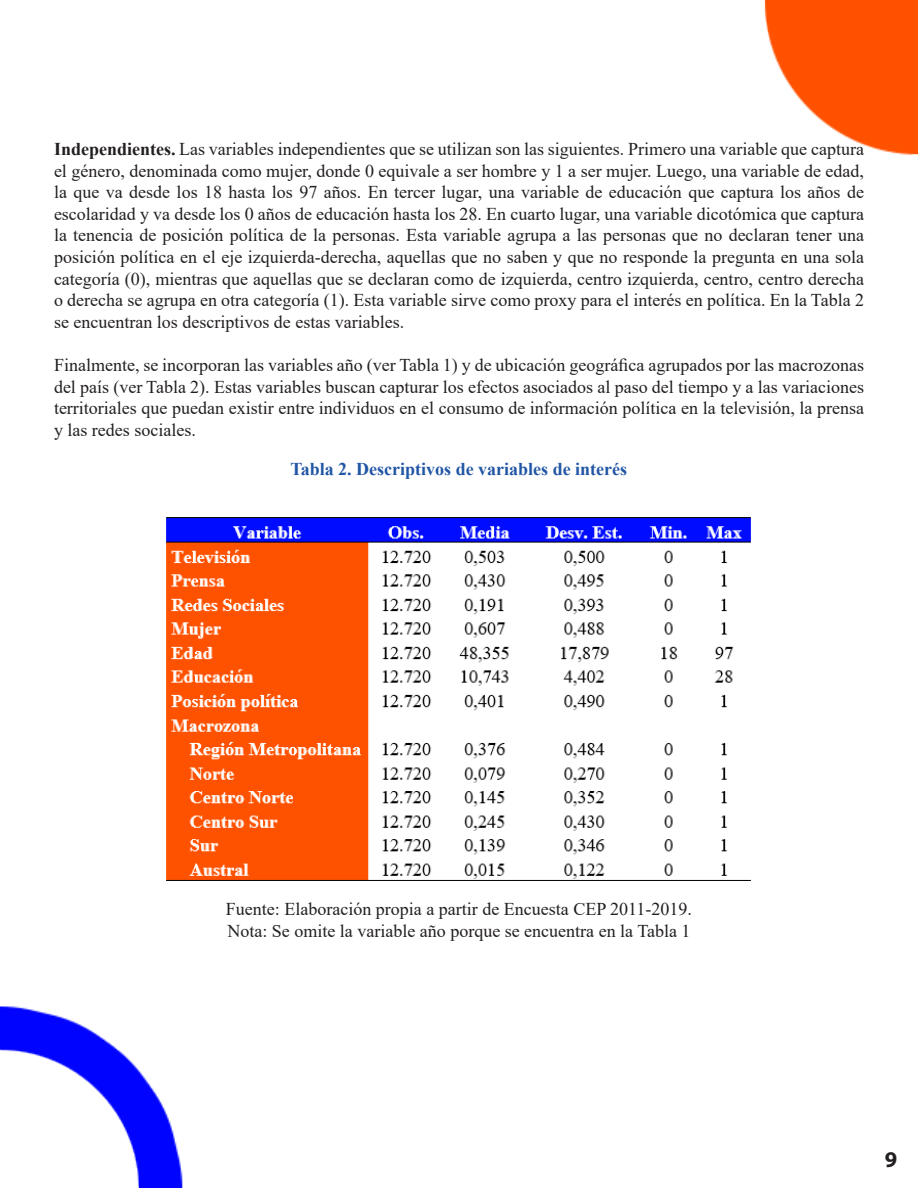
<style>
.page{position:relative;width:918px;height:1188px;background:#fff}
.page>*{position:absolute;margin:0;border:0;box-sizing:border-box;transform-origin:0 0}
.t1{font:700 22.5px "Myriad Pro";color:#231f20}
.t2{font:18px/21.6px "Times New Roman";color:#231f20;text-align:justify}
.t3{font:700 18px "Times New Roman";color:#2155a5}
.s1{font-weight:700}
</style>
<div class="page">
<img style="left:0;top:0;width:918px;height:1188px">
<img style="left:164px;top:515px;width:590px;height:367px">
<p class="t2" style="left:54px;top:138px;width:812px"><span class="s1">Independientes.</span> Las variables independientes que se utilizan son las siguientes. Primero una variable que captura el género, denominada como mujer, donde 0 equivale a ser hombre y 1 a ser mujer. Luego, una variable de edad, la que va desde los 18 hasta los 97 años. En tercer lugar, una variable de educación que captura los años de escolaridad y va desde los 0 años de educación hasta los 28. En cuarto lugar, una variable dicotómica que captura la tenencia de posición política de la personas. Esta variable agrupa a las personas que no declaran tener una posición política en el eje izquierda-derecha, aquellas que no saben y que no responde la pregunta en una sola categoría (0), mientras que aquellas que se declaran como de izquierda, centro izquierda, centro, centro derecha o derecha se agrupa en otra categoría (1). Esta variable sirve como proxy para el interés en política. En la Tabla 2 se encuentran los descriptivos de estas variables.</p>
<p class="t2" style="left:54px;top:354px;width:812px">Finalmente, se incorporan las variables año (ver Tabla 1) y de ubicación geográfica agrupados por las macrozonas del país (ver Tabla 2). Estas variables buscan capturar los efectos asociados al paso del tiempo y a las variaciones territoriales que puedan existir entre individuos en el consumo de información política en la televisión, la prensa y las redes sociales.</p>
<p class="t3" style="left:290px;top:456px;width:338px">Tabla 2. Descriptivos de variables de interés</p>
<p class="t2" style="left:226px;top:898px;width:468px">Fuente: Elaboración propia a partir de Encuesta CEP 2011-2019.</p>
<p class="t2" style="left:227px;top:920px;width:465px">Nota: Se omite la variable año porque se encuentra en la Tabla 1</p>
<p class="t1" style="left:885px;top:1145px;width:14px">9</p>
</div>
